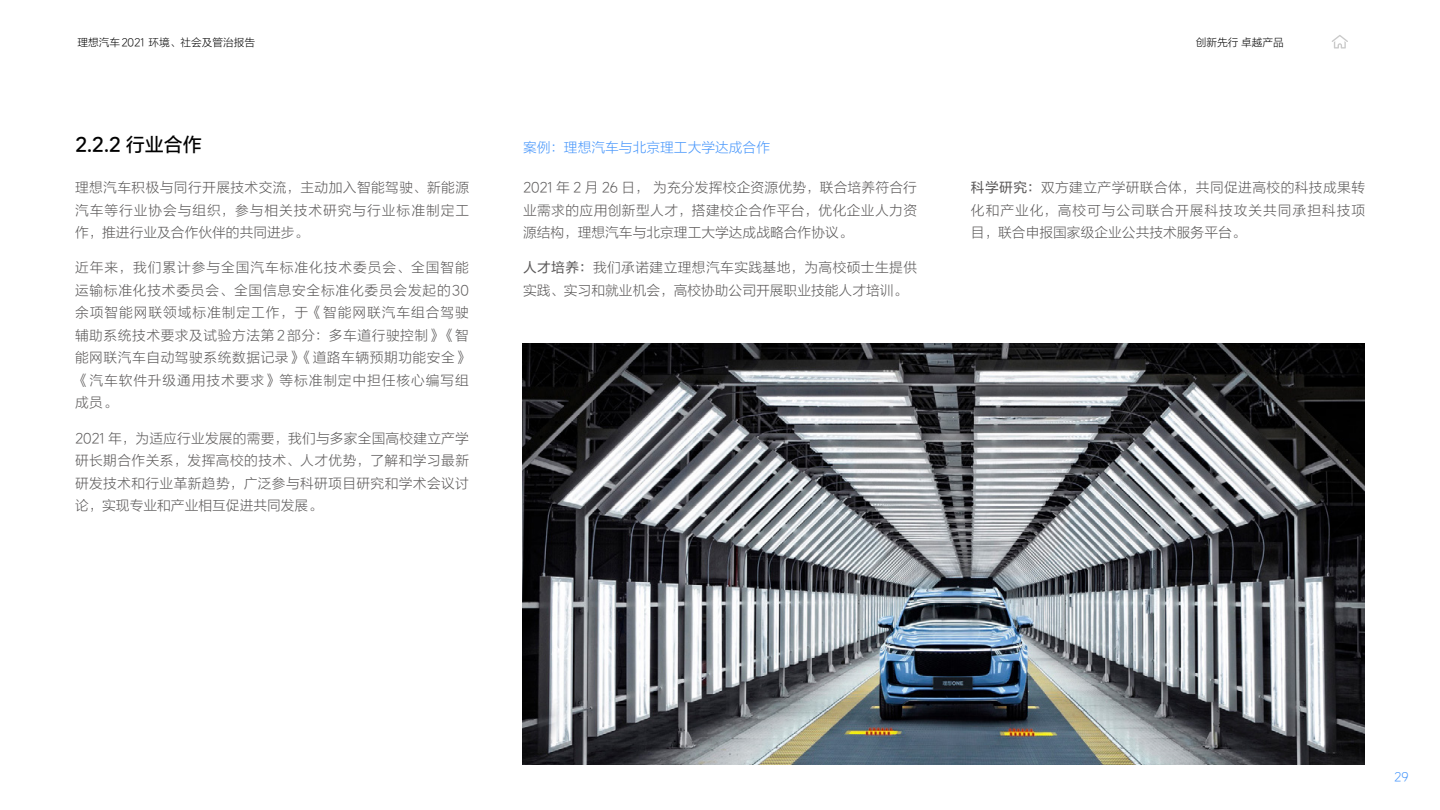
<style>
.page{position:relative;width:1440px;height:810px;background:#fff}
.page>*{position:absolute;margin:0;border:0;box-sizing:border-box;transform-origin:0 0}
.t1{font:500 18.75px "LICIUMFONT2022";color:#000}
.t2{font:13.5px/22.5px "LICIUMFONT2022";letter-spacing:.03em;color:#595757;text-align:justify}
.t3{font:13.5px/22.5px "LICIUMFONT2022";color:#595757}
.t4{font:13.5px "LICIUMFONT2022";color:#4595fb}
.t5{font:12px "LICIUMFONT2022";color:#4595fb}
.t6{font:10.5px "LICIUMFONT2022";color:#000}
.s1{font-style:inherit}
</style>
<div class="page">
<img style="left:523px;top:344px;width:842px;height:421px">
<svg style="left:1332px;top:35px;width:16px;height:14px"></svg>
<p class="t6" style="left:78px;top:36px;width:179px">理想汽车 2021 环境、社会及管治报告</p>
<p class="t6" style="left:1196px;top:36px;width:90px">创新先行 卓越产品</p>
<h1 class="t1" style="left:75px;top:132px;width:129px">2.2.2 行业合作</h1>
<p class="t2" style="left:75px;top:176px;width:396px">理想汽车积极与同行开展技术交流，主动加入智能驾驶、新能源汽车等行业协会与组织，参与相关技术研究与行业标准制定工作，推进行业及合作伙伴的共同进步。</p>
<p class="t2" style="left:75px;top:257px;width:396px">近年来，我们累计参与全国汽车标准化技术委员会、全国智能运输标准化技术委员会、全国信息安全标准化委员会发起的30余项智能网联领域标准制定工作，于《智能网联汽车组合驾驶辅助系统技术要求及试验方法第 2 部分：多车道行驶控制》《智能网联汽车自动驾驶系统数据记录》《道路车辆预期功能安全》《汽车软件升级通用技术要求》等标准制定中担任核心编写组成员。</p>
<p class="t2" style="left:75px;top:427px;width:396px">2021 年，为适应行业发展的需要，我们与多家全国高校建立产学研长期合作关系，发挥高校的技术、人才优势，了解和学习最新研发技术和行业革新趋势，广泛参与科研项目研究和学术会议讨论，实现专业和产业相互促进共同发展。</p>
<p class="t4" style="left:523px;top:139px;width:249px">案例：理想汽车与北京理工大学达成合作</p>
<p class="t2" style="left:523px;top:176px;width:396px">2021 年 2 月 26 日， 为充分发挥校企资源优势，联合培养符合行业需求的应用创新型人才，搭建校企合作平台，优化企业人力资源结构，理想汽车与北京理工大学达成战略合作协议。</p>
<p class="t3" style="left:523px;top:257px;width:396px"><span class="s1">人才培养：</span>我们承诺建立理想汽车实践基地，为高校硕士生提供实践、实习和就业机会，高校协助公司开展职业技能人才培训。</p>
<p class="t2" style="left:971px;top:177px;width:396px"><span class="s1">科学研究：</span>双方建立产学研联合体，共同促进高校的科技成果转化和产业化，高校可与公司联合开展科技攻关共同承担科技项目，联合申报国家级企业公共技术服务平台。</p>
<p class="t5" style="left:1394px;top:769px;width:16px">29</p>
</div>
